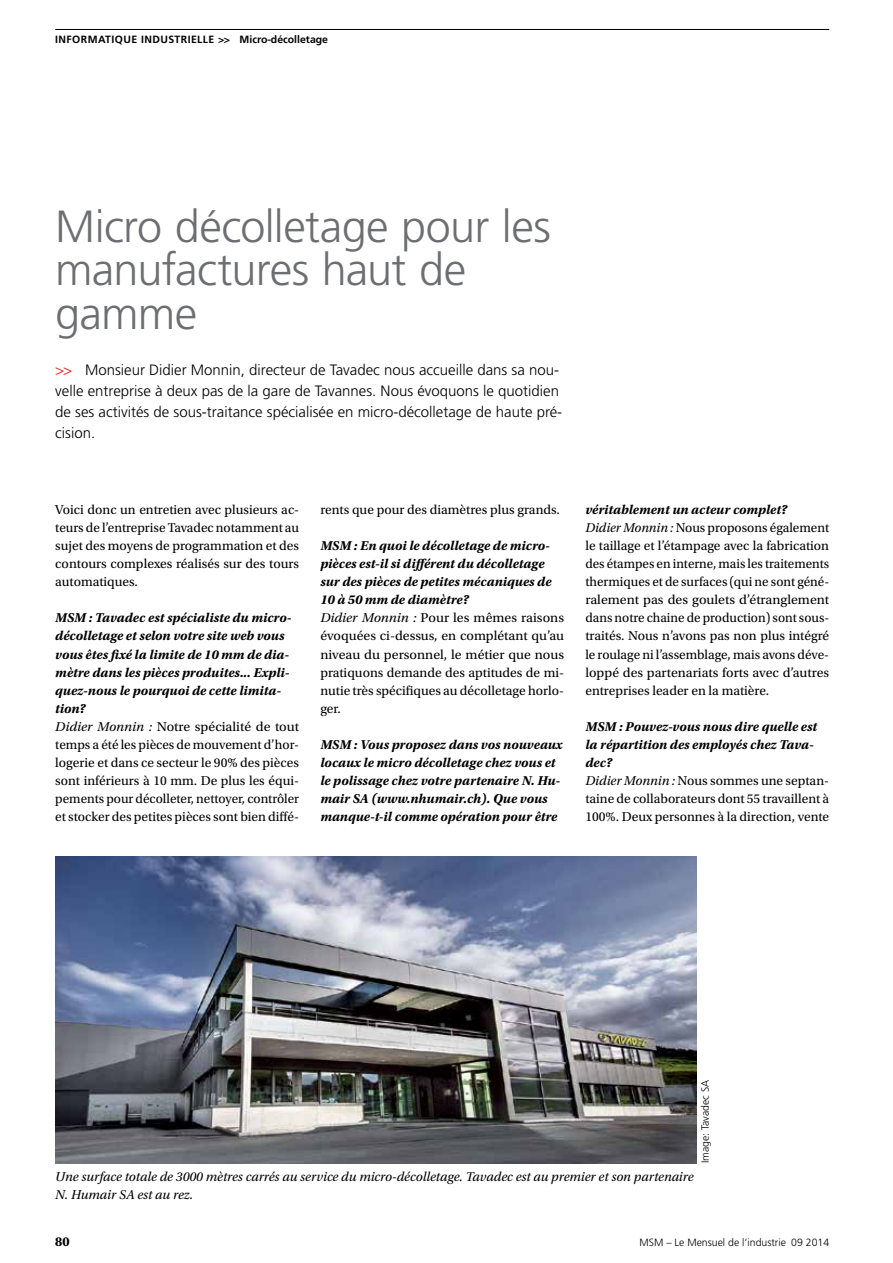
<style>
.page{position:relative;width:893px;height:1263px;background:#fff}
.page>*{position:absolute;margin:0;border:0;box-sizing:border-box;transform-origin:0 0}
.t1{font:300 45px/43.5px "Frutiger LT Std";letter-spacing:-.015em;color:#6d6e71}
.t2{font:300 15px/21px "Frutiger LT Std";color:#000}
.t3{font:13.5px/18px "Utopia Std";color:#000}
.t4{font:italic 700 13.5px/18px "Utopia Std";color:#000}
.t5{font:italic 13.5px/18px "Utopia Std";color:#000}
.t6{font:700 13.5px "Utopia Std";color:#000}
.t7{font:300 10.5px "Frutiger LT Std";color:#000}
.t8{font:700 10.5px "Frutiger LT Std";letter-spacing:.04em;color:#000}
.s1{color:#ed1d24}
.s2{font-weight:700;font-style:italic}
.s3{font-style:italic}
</style>
<div class="page">
<hr style="left:55px;top:29px;width:774px;height:1px;background:#000">
<img style="left:55px;top:857px;width:642px;height:306px">
<p class="t8" style="left:55px;top:33px;width:274px">INFORMATIQUE INDUSTRIELLE &gt;&gt; Micro-décolletage</p>
<h1 class="t1" style="left:55px;top:205px;width:497px">Micro décolletage pour les manufactures haut de gamme</h1>
<p class="t2" style="left:55px;top:360px;width:508px"><span class="s1">&gt;&gt;</span> Monsieur Didier Monnin, directeur de Tavadec nous accueille dans sa nou&shy;velle entreprise à deux pas de la gare de Tavannes. Nous évoquons le quotidien de ses activités de sous-traitance spécialisée en micro-décolletage de haute pré&shy;cision.</p>
<p class="t3" style="left:55px;top:501px;width:245px;text-align:justify">Voici donc un entretien avec plusieurs ac&shy;teurs de l’entreprise Tavadec notamment au sujet des moyens de programmation et des contours complexes réalisés sur des tours automatiques.</p>
<p class="t3" style="left:55px;top:609px;width:245px"><span class="s2">MSM : Tavadec est spécialiste du micro&shy;décolletage et selon votre site web vous vous êtes fixé la limite de 10 mm de dia&shy;mètre dans les pièces produites... Expli&shy;quez-nous le pourquoi de cette limita&shy;tion?<br></span><span class="s3">Didier Monnin :</span> Notre spécialité de tout temps a été les pièces de mouvement d’hor&shy;logerie et dans ce secteur le 90% des pièces sont inférieurs à 10 mm. De plus les équi&shy;pements pour décolleter, nettoyer, contrôler et stocker des petites pièces sont bien diffé-</p>
<p class="t3" style="left:320px;top:501px;width:241px">rents que pour des diamètres plus grands.</p>
<p class="t3" style="left:320px;top:537px;width:245px"><span class="s2">MSM : En quoi le décolletage de micro&shy;pièces est-il si différent du décolletage sur des pièces de petites mécaniques de 10 à 50 mm de diamètre?<br></span><span class="s3">Didier Monnin :</span> Pour les mêmes raisons évoquées ci-dessus, en complétant qu’au niveau du personnel, le métier que nous pratiquons demande des aptitudes de mi&shy;nutie très spécifiques au décolletage horlo&shy;ger.</p>
<p class="t4" style="left:320px;top:735px;width:244px">MSM : Vous proposez dans vos nouveaux locaux le micro décolletage chez vous et le polissage chez votre partenaire N. Hu&shy;mair SA (www.nhumair.ch). Que vous manque-t-il comme opération pour être</p>
<p class="t3" style="left:585px;top:501px;width:245px"><span class="s2">véritablement un acteur complet?<br></span><span class="s3">Didier Monnin :</span> Nous proposons également le taillage et l’étampage avec la fabrication des étampes en interne, mais les traitements thermiques et de surfaces (qui ne sont géné&shy;ralement pas des goulets d’étranglement dans notre chaine de production) sont sous&shy;traités. Nous n’avons pas non plus intégré le roulage ni l’assemblage, mais avons déve&shy;loppé des partenariats forts avec d’autres entreprises leader en la matière.</p>
<p class="t3" style="left:585px;top:717px;width:245px"><span class="s2">MSM : Pouvez-vous nous dire quelle est la répartition des employés chez Tava&shy;dec?<br></span><span class="s3">Didier Monnin :</span> Nous sommes une septan&shy;taine de collaborateurs dont 55 travaillent à 100%. Deux personnes à la direction, vente</p>
<p class="t7" style="left:699px;top:1163px;width:85px;rotate:-90deg">Image: Tavadec SA</p>
<p class="t5" style="left:55px;top:1168px;width:640px">Une surface totale de 3000 mètres carrés au service du micro-décolletage. Tavadec est au premier et son partenaire<br>N. Humair SA est au rez.</p>
<p class="t6" style="left:55px;top:1234px;width:16px">80</p>
<p class="t7" style="left:639px;top:1236px;width:191px">MSM – Le Mensuel de l‘industrie 09 2014</p>
</div>
